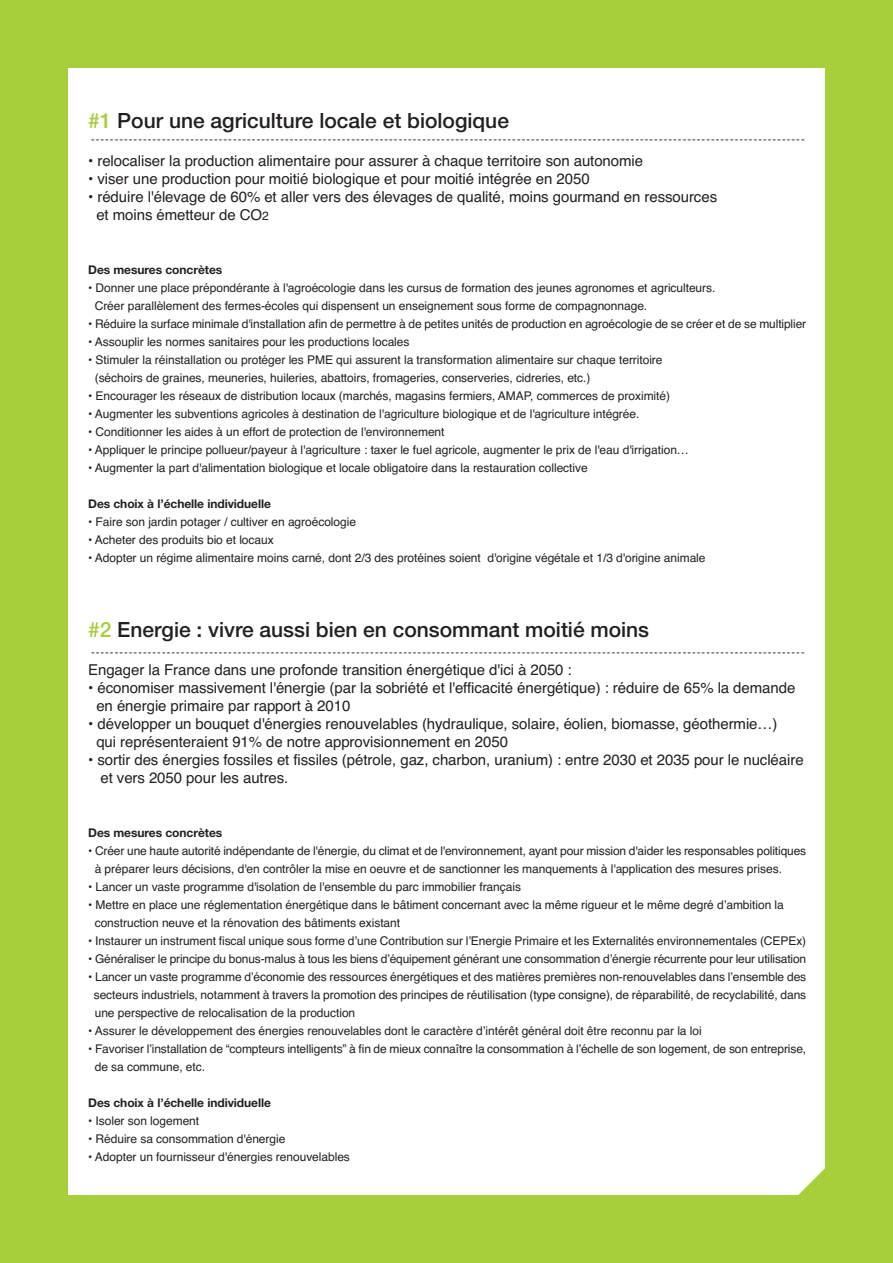
<style>
.page{position:relative;width:893px;height:1263px;background:#a7ce3b}
.page>*{position:absolute;margin:0;border:0;box-sizing:border-box;transform-origin:0 0}
.t1{font:500 21px "Helvetica Neue";color:#231f20}
.t2{font:15px/18px "Helvetica";letter-spacing:-.005em;color:#231f20}
.t3{font:12px/18px "Helvetica";letter-spacing:-.005em;color:#231f20}
.t4{font:700 12px "Helvetica Neue";letter-spacing:-.005em;color:#231f20}
.t5{font:500 expanded 7.5px "Helvetica Neue";color:#231f20}
.s1{color:#a7ce3b}
.s2{font-size:12px}
</style>
<div class="page">
<div style="left:68px;top:68px;width:757px;height:1127px;background:#fff"></div>
<svg style="left:798px;top:1168px;width:27px;height:27px"></svg>
<h1 class="t1" style="left:88px;top:113px;width:422px"><span class="s1">#1</span> Pour une agriculture locale et biologique</h1>
<p class="t2" style="left:88px;top:153px;width:556px">• relocaliser la production alimentaire pour assurer à chaque territoire son autonomie</p>
<p class="t2" style="left:88px;top:171px;width:503px">• viser une production pour moitié biologique et pour moitié intégrée en 2050</p>
<p class="t2" style="left:96px;top:189px;width:622px;text-indent:-8px">• réduire l'élevage de 60% et aller vers des élevages de qualité, moins gourmand en ressources et moins émetteur de CO<span class="s2">2</span></p>
<p class="t5" style="left:91px;top:136px;width:715px">-------------------------------------------------------------------------------------------------------------------------------------------------------</p>
<p class="t4" style="left:88px;top:266px;width:136px">Des mesures concrètes</p>
<p class="t3" style="left:95px;top:280px;width:622px;text-indent:-7px">• Donner une place prépondérante à l'agroécologie dans les cursus de formation des jeunes agronomes et agriculteurs.<br>Créer parallèlement des fermes-écoles qui dispensent un enseignement sous forme de compagnonnage.</p>
<p class="t3" style="left:88px;top:316px;width:720px">• Réduire la surface minimale d'installation afin de permettre à de petites unités de production en agroécologie de se créer et de se multiplier</p>
<p class="t3" style="left:88px;top:334px;width:323px">• Assouplir les normes sanitaires pour les productions locales</p>
<p class="t3" style="left:95px;top:352px;width:569px;text-indent:-7px">• Stimuler la réinstallation ou protéger les PME qui assurent la transformation alimentaire sur chaque territoire (séchoirs de graines, meuneries, huileries, abattoirs, fromageries, conserveries, cidreries, etc.)</p>
<p class="t3" style="left:88px;top:388px;width:583px">• Encourager les réseaux de distribution locaux (marchés, magasins fermiers, AMAP, commerces de proximité)</p>
<p class="t3" style="left:88px;top:406px;width:553px">• Augmenter les subventions agricoles à destination de l'agriculture biologique et de l'agriculture intégrée.</p>
<p class="t3" style="left:88px;top:424px;width:358px">• Conditionner les aides à un effort de protection de l'environnement</p>
<p class="t3" style="left:88px;top:442px;width:602px">• Appliquer le principe pollueur/payeur à l'agriculture : taxer le fuel agricole, augmenter le prix de l'eau d'irrigation…</p>
<p class="t3" style="left:88px;top:460px;width:501px">• Augmenter la part d'alimentation biologique et locale obligatoire dans la restauration collective</p>
<p class="t4" style="left:88px;top:500px;width:184px">Des choix à l’échelle individuelle</p>
<p class="t3" style="left:88px;top:514px;width:269px">• Faire son jardin potager / cultiver en agroécologie</p>
<p class="t3" style="left:88px;top:532px;width:187px">• Acheter des produits bio et locaux</p>
<p class="t3" style="left:88px;top:550px;width:619px">• Adopter un régime alimentaire moins carné, dont 2/3 des protéines soient d'origine végétale et 1/3 d'origine animale</p>
<h1 class="t1" style="left:88px;top:622px;width:562px"><span class="s1">#2</span> Energie : vivre aussi bien en consommant moitié moins</h1>
<p class="t2" style="left:88px;top:662px;width:485px">Engager la France dans une profonde transition énergétique d'ici à 2050 :</p>
<p class="t2" style="left:96px;top:680px;width:700px;text-indent:-8px">• économiser massivement l'énergie (par la sobriété et l'efficacité énergétique) : réduire de 65% la demande en énergie primaire par rapport à 2010</p>
<p class="t2" style="left:96px;top:716px;width:682px;text-indent:-8px">• développer un bouquet d'énergies renouvelables (hydraulique, solaire, éolien, biomasse, géothermie…) qui représenteraient 91% de notre approvisionnement en 2050</p>
<p class="t2" style="left:100px;top:752px;width:705px;text-indent:-12px">• sortir des énergies fossiles et fissiles (pétrole, gaz, charbon, uranium) : entre 2030 et 2035 pour le nucléaire et vers 2050 pour les autres.</p>
<p class="t5" style="left:91px;top:649px;width:715px">-------------------------------------------------------------------------------------------------------------------------------------------------------</p>
<p class="t4" style="left:88px;top:828px;width:136px">Des mesures concrètes</p>
<p class="t3" style="left:95px;top:843px;width:713px;text-indent:-7px">• Créer une haute autorité indépendante de l'énergie, du climat et de l'environnement, ayant pour mission d'aider les responsables politiques à préparer leurs décisions, d'en contrôler la mise en oeuvre et de sanctionner les manquements à l'application des mesures prises.</p>
<p class="t3" style="left:88px;top:879px;width:434px">• Lancer un vaste programme d'isolation de l'ensemble du parc immobilier français</p>
<p class="t3" style="left:95px;top:897px;width:691px;text-indent:-7px">• Mettre en place une réglementation énergétique dans le bâtiment concernant avec la même rigueur et le même degré dʼambition la construction neuve et la rénovation des bâtiments existant</p>
<p class="t3" style="left:88px;top:933px;width:720px">• Instaurer un instrument fiscal unique sous forme dʼune Contribution sur lʼEnergie Primaire et les Externalités environnementales (CEPEx)</p>
<p class="t3" style="left:88px;top:951px;width:720px">• Généraliser le principe du bonus-malus à tous les biens dʼéquipement générant une consommation dʼénergie récurrente pour leur utilisation</p>
<p class="t3" style="left:94px;top:969px;width:714px;text-align:justify;text-indent:-6px">• Lancer un vaste programme dʼéconomie des ressources énergétiques et des matières premières non-renouvelables dans lʼensemble des secteurs industriels, notamment à travers la promotion des principes de réutilisation (type consigne), de réparabilité, de recyclabilité, dans une perspective de relocalisation de la production</p>
<p class="t3" style="left:88px;top:1023px;width:615px">• Assurer le développement des énergies renouvelables dont le caractère dʼintérêt général doit être reconnu par la loi</p>
<p class="t3" style="left:95px;top:1041px;width:713px;text-indent:-7px">• Favoriser lʼinstallation de “compteurs intelligents” à fin de mieux connaître la consommation à lʼéchelle de son logement, de son entreprise, de sa commune, etc.</p>
<p class="t4" style="left:88px;top:1098px;width:184px">Des choix à l’échelle individuelle</p>
<p class="t3" style="left:88px;top:1113px;width:113px">• Isoler son logement</p>
<p class="t3" style="left:88px;top:1131px;width:199px">• Réduire sa consommation d'énergie</p>
<p class="t3" style="left:88px;top:1149px;width:263px">• Adopter un fournisseur d'énergies renouvelables</p>
</div>
